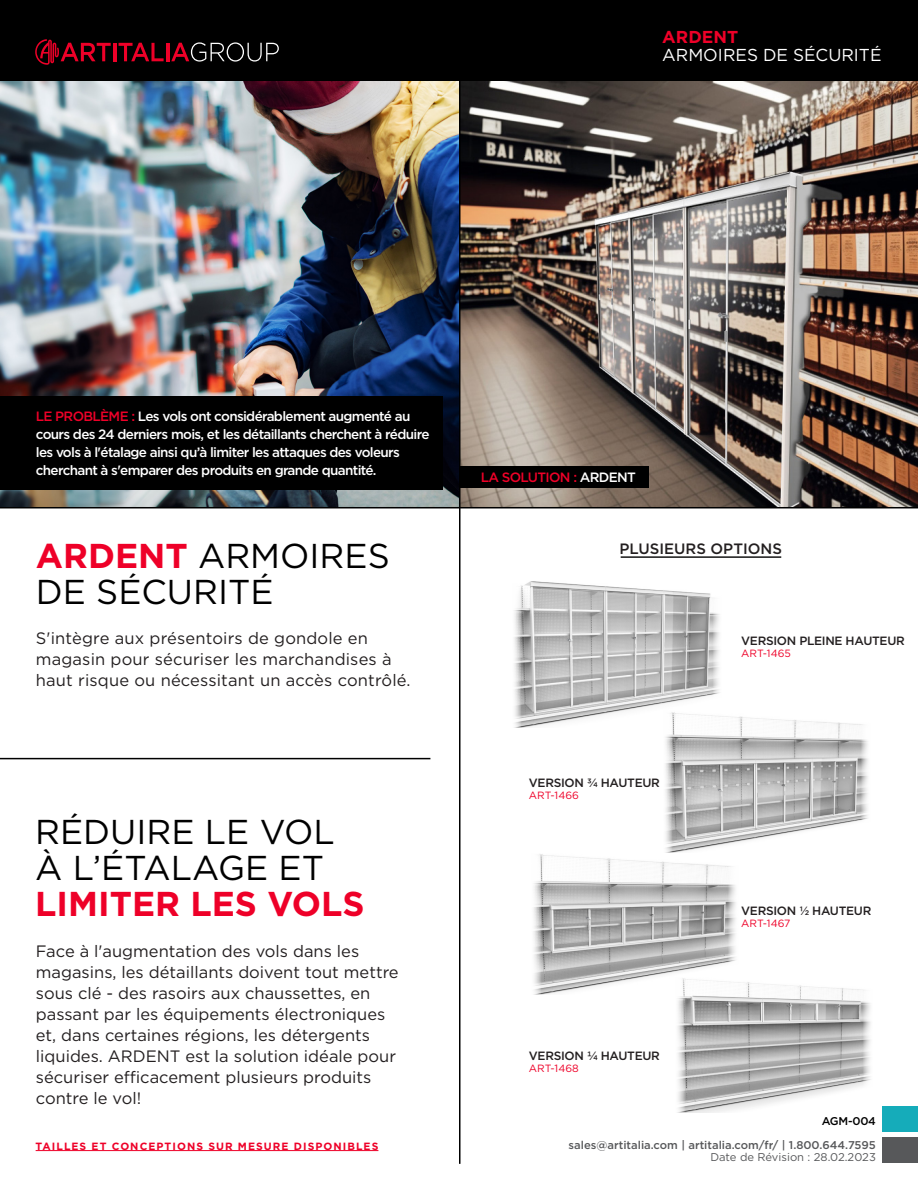
<style>
.page{position:relative;width:918px;height:1188px;background:#fff}
.page>*{position:absolute;margin:0;border:0;box-sizing:border-box;transform-origin:0 0}
.t1{font:34.5px/36px "Gotham";color:#000}
.t2{font:17.25px "Gotham";color:#fff}
.t3{font:700 17.25px "Gotham";color:#ee0028}
.t4{font:16.5px/21px "Gotham";color:#231f20}
.t5{font:500 15px "Gotham";color:#231f20}
.new{font:500 13.5px/18px "Gotham";letter-spacing:-.05em;color:#fff}
.new-2{font:500 13.5px "Gotham";letter-spacing:-.05em;color:#ee0028}
.t6{font:500 12px "Gotham";letter-spacing:-.025em;color:#231f20}
.new-3{font:500 11.25px "Gotham";color:#57585a}
.new-4{font:11.25px "Gotham";color:#57585a}
.new-5{font:500 11.25px "Gotham";letter-spacing:-.02em;color:#000}
.Paragraph_Style_1{font:700 10.5px "Gotham";letter-spacing:.1em;color:#ee0028}
.new-6{font:10.5px "Gotham";color:#ee0028}
.s1{color:#ee0028}
.s2{font-weight:700;color:#ee0028}
.s3{color:#fff}
</style>
<div class="page">
<img style="left:0;top:81px;width:918px;height:426px">
<img style="left:514px;top:581px;width:206px;height:146px">
<img style="left:533px;top:854px;width:203px;height:140px">
<img style="left:663px;top:707px;width:205px;height:145px">
<img style="left:675px;top:977px;width:196px;height:135px">
<div style="left:0;top:0;width:918px;height:81px;background:#000"></div>
<hr style="left:166px;top:43px;width:3px;height:18px;background:#ee0028">
<svg style="left:119px;top:43px;width:45px;height:18px"></svg>
<hr style="left:113px;top:43px;width:3px;height:18px;background:#ee0028">
<svg style="left:171px;top:42px;width:108px;height:20px"></svg>
<svg style="left:35px;top:39px;width:76px;height:26px"></svg>
<hr style="left:0;top:507px;width:918px;height:1px;background:#000">
<hr style="left:459px;top:76px;width:1px;height:1088px;background:#000">
<div style="left:0;top:396px;width:443px;height:94px;background:#000"></div>
<div style="left:882px;top:1137px;width:36px;height:25px;background:#57585a"></div>
<div style="left:882px;top:1106px;width:36px;height:25px;background:#15acba"></div>
<hr style="left:0;top:758px;width:430px;height:1px;background:#000">
<hr style="left:36px;top:1150px;width:342px;height:1px;background:#ee0028">
<hr style="left:621px;top:556px;width:160px;height:2px;background:#000">
<div style="left:460px;top:466px;width:190px;height:21px;background:#000"></div>
<p class="t3" style="left:662px;top:26px;width:77px">ARDENT</p>
<p class="t2" style="left:662px;top:44px;width:221px">ARMOIRES DE SÉCURITÉ</p>
<p class="new" style="left:36px;top:407px;width:395px"><span class="s1">LE PROBLÈME :</span> Les vols ont considérablement augmenté au cours des 24 derniers mois, et les détaillants cherchent à réduire les vols à l'étalage ainsi qu’à limiter les attaques des voleurs cherchant à s'emparer des produits en grande quantité.</p>
<p class="t1" style="left:36px;top:537px;width:355px"><span class="s2">ARDENT</span> ARMOIRES<br>DE SÉCURITÉ</p>
<p class="t4" style="left:36px;top:627px;width:376px">S'intègre aux présentoirs de gondole en magasin pour sécuriser les marchandises à haut risque ou nécessitant un accès contrôlé.</p>
<p class="t1" style="left:35px;top:813px;width:331px">RÉDUIRE LE VOL<br>À L’ÉTALAGE ET<br><span class="s2">LIMITER LES VOLS</span></p>
<p class="t4" style="left:36px;top:940px;width:364px">Face à l'augmentation des vols dans les magasins, les détaillants doivent tout mettre sous clé - des rasoirs aux chaussettes, en passant par les équipements électroniques et, dans certaines régions, les détergents liquides. ARDENT est la solution idéale pour sécuriser efficacement plusieurs produits contre le vol!</p>
<p class="Paragraph_Style_1" style="left:36px;top:1139px;width:344px">TAILLES ET CONCEPTIONS SUR MESURE DISPONIBLES</p>
<p class="new-2" style="left:481px;top:468px;width:157px">LA SOLUTION : <span class="s3">ARDENT</span></p>
<p class="t5" style="left:620px;top:539px;width:164px">PLUSIEURS OPTIONS</p>
<p class="t6" style="left:529px;top:775px;width:133px">VERSION ¾ HAUTEUR</p>
<p class="new-6" style="left:529px;top:789px;width:52px">ART-1466</p>
<p class="t6" style="left:529px;top:1048px;width:133px">VERSION ¼ HAUTEUR</p>
<p class="new-6" style="left:529px;top:1062px;width:51px">ART-1468</p>
<p class="t6" style="left:741px;top:633px;width:165px">VERSION PLEINE HAUTEUR</p>
<p class="new-6" style="left:741px;top:647px;width:51px">ART-1465</p>
<p class="t6" style="left:741px;top:903px;width:132px">VERSION ½ HAUTEUR</p>
<p class="new-6" style="left:741px;top:916px;width:51px">ART-1467</p>
<p class="new-5" style="left:822px;top:1114px;width:56px">AGM-004</p>
<p class="new-3" style="left:569px;top:1138px;width:309px">sales@artitalia.com | artitalia.com/fr/ | 1.800.644.7595</p>
<p class="new-4" style="left:710px;top:1150px;width:167px">Date de Révision : 28.02.2023</p>
</div>
